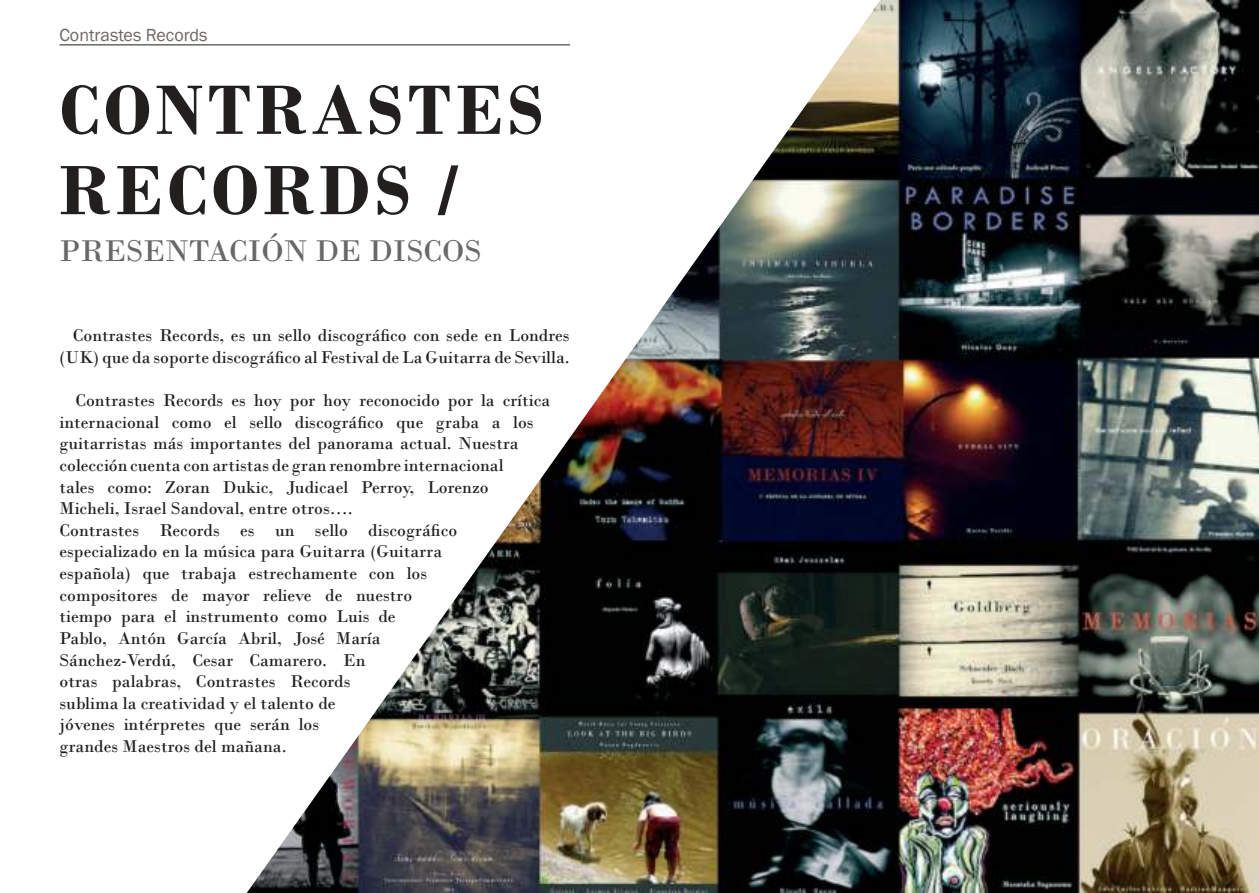
<style>
.page{position:relative;width:1259px;height:893px;background:#fff}
.page>*{position:absolute;margin:0;border:0;box-sizing:border-box;transform-origin:0 0}
.t1{font:700 73.5px/80.4px "Bodoni";letter-spacing:.06em;color:#221f1f}
.t2{font:31.5px "Bodoni";color:#66686a}
.t3{font:18px/21.6px "Bodoni";color:#221f1f;text-align:right}
.t4{font:18px "Franklin Gothic";color:#6b6763}
</style>
<div class="page">
<hr style="left:60px;top:44px;width:510px;height:2px;background:#6b6763">
<img style="left:247px;top:0;width:1011px;height:893px">
<p class="t4" style="left:60px;top:25px;width:149px">Contrastes Records</p>
<h1 class="t1" style="left:60px;top:68px;width:485px">CONTRASTES<br>RECORDS /</h1>
<h2 class="t2" style="left:60px;top:232px;width:423px">PRESENTACIÓN DE DISCOS</h2>
<p class="t3" style="left:60px;top:325px;width:512px">Contrastes Records, es un sello discográfico con sede en Londres (UK) que da soporte discográfico al Festival de La Guitarra de Sevilla.</p>
<p class="t3" style="left:60px;top:391px;width:492px;text-align:left;text-indent:16px">Contrastes Records es hoy por hoy reconocido por la crítica internacional como el sello discográfico que graba a los guitarristas más importantes del panorama actual. Nuestra colección cuenta con artistas de gran renombre internacional<br>tales como: Zoran Dukic, Judicael Perroy, Lorenzo Micheli, Israel Sandoval, entre otros….<br>Contrastes Records es un sello discográfico especializado en la música para Guitarra (Guitarra<br>española) que trabaja estrechamente con los<br>compositores de mayor relieve de nuestro<br>tiempo para el instrumento como Luis de<br>Pablo, Antón García Abril, José María<br>Sánchez-Verdú, Cesar Camarero. En<br>otras palabras, Contrastes Records<br>sublima la creatividad y el talento de<br>jóvenes intérpretes que serán los<br>grandes Maestros del mañana.</p>
</div>
